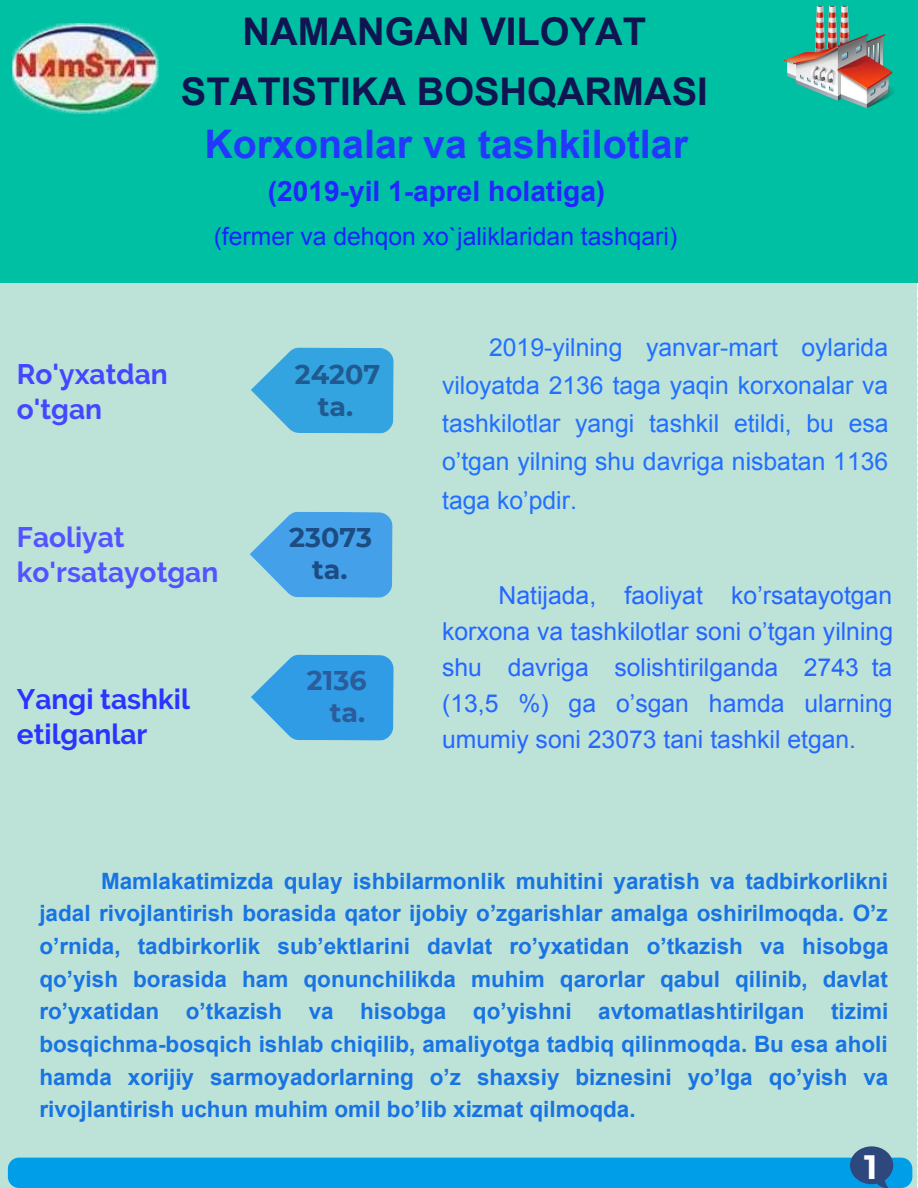
<style>
.page{position:relative;width:918px;height:1188px;background:#fff}
.page>*{position:absolute;margin:0;border:0;box-sizing:border-box;transform-origin:0 0}
.t1{font:700 39.3px "Arial";color:#2338ff}
.t2{font:700 38.25px/59.7px "Arial";color:#0f1550;text-align:center}
.t3{font:700 33.75px "Montserrat";color:#fff}
.t4{font:700 28.2px "Arial";color:#2226ff}
.t5{font:700 28.2px/34.8px "Raleway";color:#5353ff}
.t6{font:700 28.2px/34.8px "Raleway";color:#2b34ff}
.t7{font:700 28.2px/34.8px "Raleway";color:#4447ff}
.t8{font:700 27px/32.7px "Montserrat";color:#205a8f;text-align:center}
.t9{font:700 27px/32.7px "Montserrat";color:#1c4c82;text-align:center}
.t10{font:700 27px/32.7px "Montserrat";color:#2b5d9a;text-align:right}
.t11{font:24.75px/36px "Arial";color:#2567ff;text-align:justify}
.t12{font:24.75px/38.2px "Arial";color:#2170ff;text-align:justify}
.t13{font:24.75px "Arial";color:#1824ff}
.t14{font:700 22.5px/32.7px "Arial";color:#1874e3;text-align:justify}
</style>
<div class="page">
<div style="left:0;top:0;width:917px;height:1188px;background:#bde2d8"></div>
<svg style="left:8px;top:1146px;width:904px;height:42px"></svg>
<div style="left:0;top:0;width:918px;height:282px;background:#00c0a3"></div>
<img style="left:784px;top:5px;width:111px;height:104px">
<svg style="left:251px;top:347px;width:143px;height:87px"></svg>
<svg style="left:250px;top:512px;width:143px;height:86px"></svg>
<svg style="left:251px;top:655px;width:143px;height:86px"></svg>
<img style="left:12px;top:24px;width:147px;height:90px">
<h2 class="t2" style="left:181px;top:3px;width:529px">NAMANGAN VILOYAT<br>STATISTIKA BOSHQARMASI</h2>
<h1 class="t1" style="left:204px;top:118px;width:485px">Korxonalar va tashkilotlar</h1>
<p class="t4" style="left:268px;top:173px;width:339px">(2019-yil 1-aprel holatiga)</p>
<p class="t13" style="left:214px;top:220px;width:465px">(fermer va dehqon xo`jaliklaridan tashqari)</p>
<p class="t7" style="left:17px;top:356px;width:152px">Ro'yxatdan o'tgan</p>
<p class="t8" style="left:295px;top:356px;width:87px">24207 ta.</p>
<p class="t12" style="left:442px;top:328px;width:448px;text-indent:47px">2019-yilning yanvar-mart oylarida viloyatda 2136 taga yaqin korxonalar va tashkilotlar yangi tashkil etildi, bu esa o’tgan yilning shu davriga nisbatan 1136 taga ko’pdir.</p>
<p class="t5" style="left:17px;top:520px;width:203px">Faoliyat ko'rsatayotgan</p>
<p class="t6" style="left:17px;top:682px;width:175px">Yangi tashkil etilganlar</p>
<p class="t9" style="left:289px;top:519px;width:84px">23073 ta.</p>
<p class="t10" style="left:307px;top:662px;width:61px">2136 ta.</p>
<p class="t11" style="left:442px;top:578px;width:452px;text-indent:56px">Natijada, faoliyat ko’rsatayotgan korxona va tashkilotlar soni o’tgan yilning shu davriga solishtirilganda 2743 ta (13,5 %) ga o’sgan hamda ularning umumiy soni 23073 tani tashkil etgan.</p>
<p class="t14" style="left:39px;top:865px;width:851px;text-indent:62px">Mamlakatimizda qulay ishbilarmonlik muhitini yaratish va tadbirkorlikni jadal rivojlantirish borasida qator ijobiy o’zgarishlar amalga oshirilmoqda. O’z o’rnida, tadbirkorlik sub’ektlarini davlat ro’yxatidan o’tkazish va hisobga qo’yish borasida ham qonunchilikda muhim qarorlar qabul qilinib, davlat ro’yxatidan o’tkazish va hisobga qo’yishni avtomatlashtirilgan tizimi bosqichma-bosqich ishlab chiqilib, amaliyotga tadbiq qilinmoqda. Bu esa aholi hamda xorijiy sarmoyadorlarning o’z shaxsiy biznesini yo’lga qo’yish va rivojlantirish uchun muhim omil bo’lib xizmat qilmoqda.</p>
<h3 class="t3" style="left:864px;top:1143px;width:15px">1</h3>
</div>
